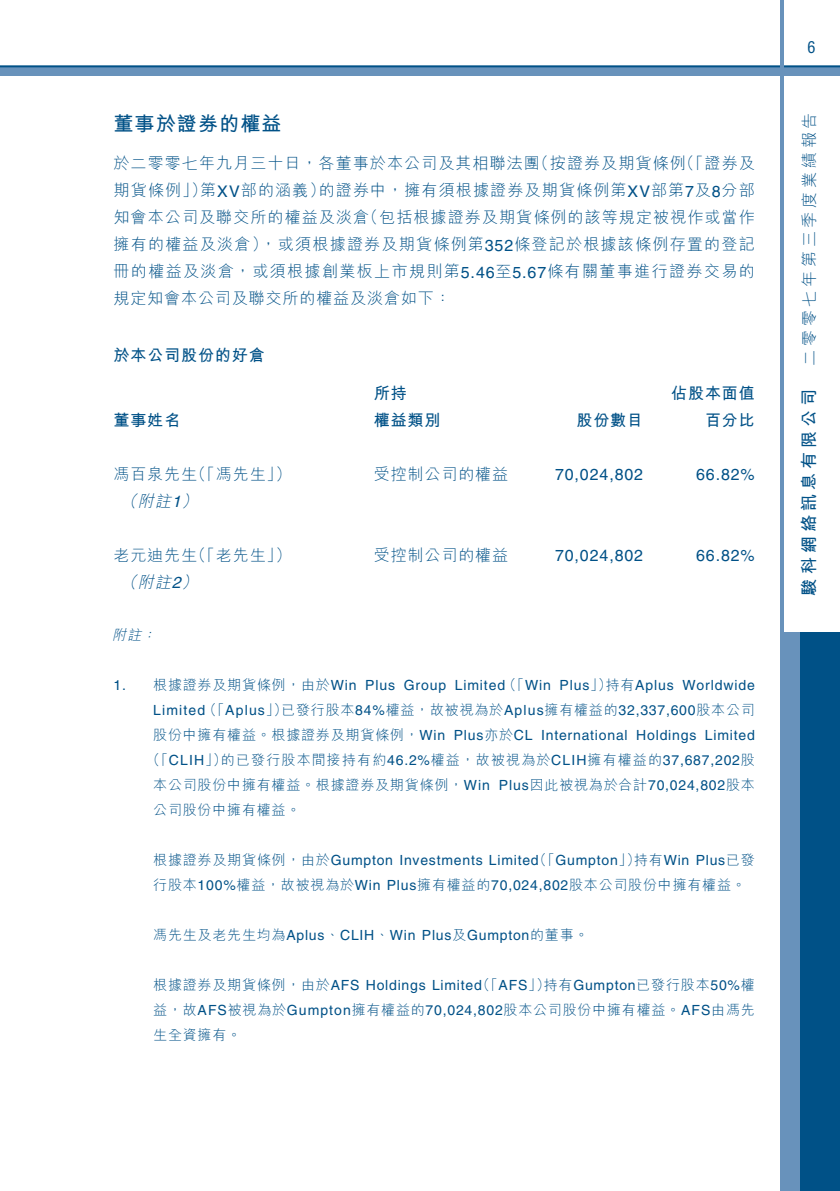
<style>
.page{position:relative;width:840px;height:1191px;background:#fff}
.page>*{position:absolute;margin:0;border:0;box-sizing:border-box;transform-origin:0 0}
.t1{font:700 20px "M Hei HK";letter-spacing:.055em;color:#005187}
.t2{font:700 17px "M Hei HK";letter-spacing:.235em;color:#005187}
.t3{font:300 16px/27px "M Hei HK";letter-spacing:.07em;color:#005187}
.t4{font:16px "Helvetica LT Std";letter-spacing:.055em;color:#005187}
.t5{font:700 16px "M Hei HK";letter-spacing:.055em;color:#005187}
.t6{font:300 16px "M Hei HK";letter-spacing:.235em;color:#005187}
.t7{font:italic 300 16px "M Hei HK";color:#005187}
.t8{font:italic 16px "Helvetica LT Std";color:#005187}
.t9{font:14px "Helvetica LT Std";letter-spacing:.055em;color:#005187}
.t10{font:300 14px/25px "M Hei HK";letter-spacing:.055em;color:#005187}
.t11{font:300 14px/25px "M Hei HK";letter-spacing:.08em;color:#005187}
.t12{font:14px "Helvetica LT Std";letter-spacing:.085em;color:#005187}
.t13{font:italic 300 14px "M Hei HK";color:#005187}
.s1{font-family:"Helvetica LT Std";font-weight:400}
.s2{font-family:"M Hei HK";font-weight:300}
</style>
<div class="page">
<div style="left:0;top:66px;width:839px;height:10px;background:#6892bb"></div>
<hr style="left:0;top:65px;width:839px;height:2px;background:#005187">
<hr style="left:779px;top:0;width:3px;height:1191px;background:#6892bb">
<div style="left:780px;top:632px;width:28px;height:559px;background:#6892bb"></div>
<div style="left:799px;top:632px;width:40px;height:559px;background:#005187"></div>
<h1 class="t1" style="left:113px;top:109px;width:169px">董事於證券的權益</h1>
<p class="t3" style="left:532px;top:149px;width:154px">（按證券及期貨條例</p>
<p class="t3" style="left:678px;top:149px;width:78px">（「證券及</p>
<p class="t3" style="left:318px;top:149px;width:437px;text-indent:-205px">於二零零七年九月三十日，各董事於本公司及其相聯法團<br>的證券中，擁有須根據證券及期貨條例第<span class="s1">XV</span>部第<span class="s1">7</span>及<span class="s1">8</span>分部</p>
<p class="t3" style="left:113px;top:176px;width:95px">期貨條例」）</p>
<p class="t3" style="left:200px;top:176px;width:127px">第<span class="s1">XV</span>部的涵義）</p>
<p class="t3" style="left:362px;top:203px;width:394px">（包括根據證券及期貨條例的該等規定被視作或當作</p>
<p class="t3" style="left:113px;top:203px;width:642px">知會本公司及聯交所的權益及淡倉<br>擁有的權益及淡倉 ，） 或須根據證券及期貨條例第<span class="s1">352</span>條登記於根據該條例存置的登記冊的權益及淡倉，或須根據創業板上市規則第<span class="s1">5.46</span>至<span class="s1">5.67</span>條有關董事進行證券交易的規定知會本公司及聯交所的權益及淡倉如下：</p>
<p class="t5" style="left:113px;top:343px;width:153px">於本公司股份的好倉</p>
<p class="t5" style="left:113px;top:408px;width:68px">董事姓名</p>
<p class="t5" style="left:373px;top:381px;width:34px">所持</p>
<p class="t5" style="left:373px;top:408px;width:68px">權益類別</p>
<p class="t5" style="left:576px;top:408px;width:68px">股份數目</p>
<p class="t5" style="left:670px;top:381px;width:85px">佔股本面值</p>
<p class="t5" style="left:704px;top:408px;width:51px">百分比</p>
<p class="t3" style="left:190px;top:460px;width:103px">（「馮先生」）</p>
<p class="t3" style="left:113px;top:460px;width:85px">馮百泉先生</p>
<p class="t7" style="left:138px;top:490px;width:66px">附註 (</p>
<p class="t7" style="left:121px;top:490px;width:22px">（</p>
<p class="t8" style="left:171px;top:492px;width:15px">1</p>
<p class="t3" style="left:373px;top:460px;width:136px">受控制公司的權益</p>
<p class="t4" style="left:554px;top:465px;width:90px">70,024,802</p>
<p class="t4" style="left:695px;top:465px;width:60px">66.82%</p>
<p class="t3" style="left:190px;top:541px;width:103px">（「老先生」）</p>
<p class="t3" style="left:113px;top:541px;width:85px">老元迪先生</p>
<p class="t7" style="left:138px;top:571px;width:66px">附註 (</p>
<p class="t7" style="left:121px;top:571px;width:22px">（</p>
<p class="t8" style="left:171px;top:573px;width:15px">2</p>
<p class="t3" style="left:373px;top:541px;width:136px">受控制公司的權益</p>
<p class="t4" style="left:554px;top:546px;width:90px">70,024,802</p>
<p class="t4" style="left:695px;top:546px;width:60px">66.82%</p>
<p class="t13" style="left:112px;top:625px;width:35px">附註</p>
<p class="t13" style="left:142px;top:625px;width:20px">：</p>
<p class="t9" style="left:113px;top:677px;width:14px">1.</p>
<p class="t10" style="left:153px;top:672px;width:205px">根據證券及期貨條例，由於<span class="s1">Win</span></p>
<p class="t9" style="left:365px;top:677px;width:31px">Plus</p>
<p class="t9" style="left:403px;top:677px;width:44px">Group</p>
<p class="t9" style="left:502px;top:677px;width:50px"><span class="s2">（「</span>Win</p>
<p class="t9" style="left:454px;top:677px;width:52px">Limited</p>
<p class="t9" style="left:559px;top:677px;width:54px">Plus<span class="s2">」）</span></p>
<p class="t9" style="left:605px;top:677px;width:70px"><span class="s2">持有</span>Aplus</p>
<p class="t9" style="left:682px;top:677px;width:74px">Worldwide</p>
<p class="t10" style="left:281px;top:697px;width:474px">已發行股本<span class="s1">84%</span>權益，故被視為於<span class="s1">Aplus</span>擁有權益的<span class="s1">32,337,600</span>股本公司</p>
<p class="t9" style="left:202px;top:702px;width:86px"><span class="s2">（「</span>Aplus<span class="s2">」）</span></p>
<p class="t12" style="left:153px;top:702px;width:54px">Limited</p>
<p class="t11" style="left:221px;top:722px;width:535px;text-indent:-68px">股份中擁有權益。根據證券及期貨條例，<span class="s1">Win<br></span>的已發行股本間接持有約<span class="s1">46.2%</span>權益，故被視為於<span class="s1">CLIH</span>擁有權益的<span class="s1">37,687,202</span>股</p>
<p class="t9" style="left:453px;top:727px;width:80px">Plus<span class="s2">亦於</span>CL</p>
<p class="t9" style="left:541px;top:727px;width:88px">International</p>
<p class="t9" style="left:636px;top:727px;width:61px">Holdings</p>
<p class="t9" style="left:704px;top:727px;width:51px">Limited</p>
<p class="t10" style="left:146px;top:747px;width:82px">（「<span class="s1">CLIH</span>」）</p>
<p class="t10" style="left:153px;top:772px;width:338px">本公司股份中擁有權益。根據證券及期貨條例，<span class="s1">Win</span>公司股份中擁有權益。</p>
<p class="t9" style="left:498px;top:777px;width:257px">Plus<span class="s2">因此被視為於合計</span>70,024,802<span class="s2">股本</span></p>
<p class="t9" style="left:532px;top:852px;width:109px"><span class="s2">（「</span>Gumpton<span class="s2">」）</span></p>
<p class="t9" style="left:153px;top:852px;width:387px"><span class="s2">根據證券及期貨條例，由於</span>Gumpton Investments Limited</p>
<p class="t10" style="left:153px;top:872px;width:594px">行股本<span class="s1">100%</span>權益，故被視為於<span class="s1">Win Plus</span>擁有權益的<span class="s1">70,024,802</span>股本公司股份中擁有權益。</p>
<p class="t9" style="left:153px;top:927px;width:436px"><span class="s2">馮先生及老先生均為</span>Aplus<span class="s2">、</span>CLIH<span class="s2">、</span>Win Plus<span class="s2">及</span>Gumpton<span class="s2">的董事。</span></p>
<p class="t9" style="left:543px;top:977px;width:212px"><span class="s2">持有</span>Gumpton<span class="s2">已發行股本</span>50%<span class="s2">權</span></p>
<p class="t9" style="left:633px;top:852px;width:122px"><span class="s2">持有</span>Win Plus<span class="s2">已發</span></p>
<p class="t10" style="left:476px;top:972px;width:75px">（「<span class="s1">AFS</span>」）</p>
<p class="t9" style="left:153px;top:977px;width:330px"><span class="s2">根據證券及期貨條例，由於</span>AFS Holdings Limited</p>
<p class="t10" style="left:153px;top:997px;width:602px">益，故<span class="s1">AFS</span>被視為於<span class="s1">Gumpton</span>擁有權益的<span class="s1">70,024,802</span>股本公司股份中擁有權益。<span class="s1">AFS</span>由馮先生全資擁有。</p>
<p class="t6" style="left:797px;top:366px;width:255px;rotate:-90deg">二零零七年第三季度業績報告</p>
<p class="t2" style="left:796px;top:595px;width:208px;rotate:-90deg">駿科網絡訊息有限公司</p>
</div>
